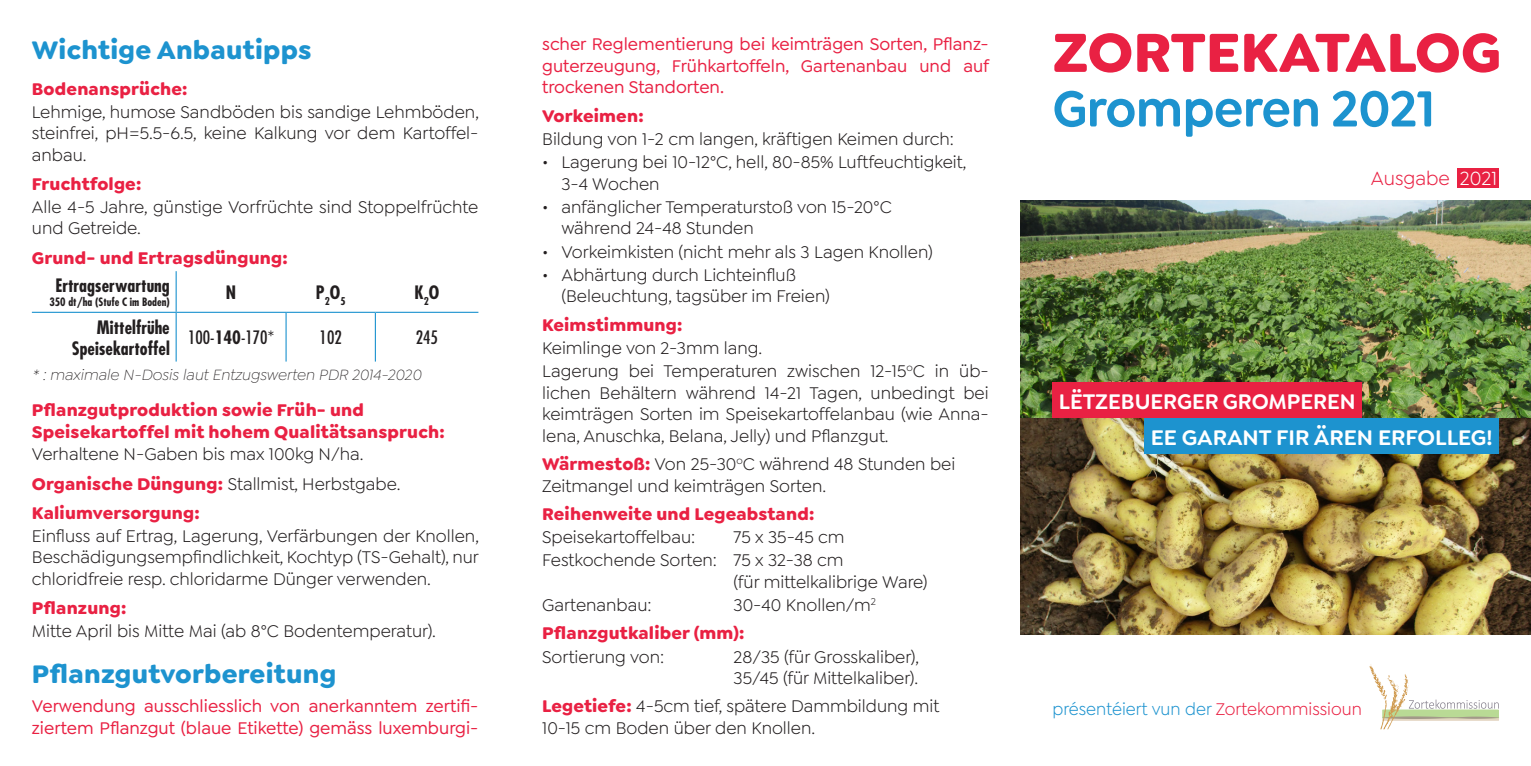
<style>
.page{position:relative;width:1531px;height:766px;background:#fff}
.page>*{position:absolute;margin:0;border:0;box-sizing:border-box;transform-origin:0 0}
.t1{font:700 58.5px "Goldplay";color:#e92143}
.t2{font:600 54px "Goldplay";letter-spacing:-.01em;color:#1d93cf;scale:.93 1}
.t3{font:700 27px "Goldplay";letter-spacing:.01em;color:#1d93cf}
.t4{font:600 22.5px "Goldplay";color:#fff}
.t5{font:20.25px "Goldplay";color:#e92143}
.t6{font:18px/21.6px "Goldplay";color:#231f20}
.t7{font:700 18px/21.6px "Goldplay";letter-spacing:.01em;color:#e92143}
.t8{font:500 18px/21.6px "Goldplay";color:#e92143}
.t9{font:700 condensed 18px/21.6px "Futura Std";color:#231f20;text-align:right}
.t10{font:18px "Goldplay";color:#1d93cf;scale:.96 1}
.t11{font:condensed 18px "Futura Std";color:#231f20}
.t12{font:italic 300 15.75px "Goldplay";color:#231f20}
.t13{font:700 condensed 11.25px "Futura Std";color:#231f20}
.s1{font-weight:700}
.s2{font-weight:700;color:#e92143}
.s3{color:#fff}
.s4{color:#e92143}
</style>
<div class="page">
<img style="left:1020px;top:201px;width:511px;height:433px">
<div style="left:1457px;top:169px;width:42px;height:19px;background:#e92143"></div>
<div style="left:1052px;top:382px;width:310px;height:35px;background:#e92143"></div>
<div style="left:1144px;top:417px;width:355px;height:36px;background:#1d93cf"></div>
<svg style="left:1369px;top:664px;width:130px;height:65px"></svg>
<hr style="left:32px;top:312px;width:144px;height:1px;background:#1d93cf">
<hr style="left:176px;top:312px;width:110px;height:1px;background:#1d93cf">
<hr style="left:286px;top:312px;width:89px;height:1px;background:#1d93cf">
<hr style="left:375px;top:312px;width:103px;height:1px;background:#1d93cf">
<hr style="left:176px;top:271px;width:1px;height:41px;background:#1d93cf">
<hr style="left:176px;top:313px;width:1px;height:48px;background:#1d93cf">
<hr style="left:285px;top:313px;width:2px;height:48px;background:#1d93cf">
<hr style="left:375px;top:313px;width:1px;height:48px;background:#1d93cf">
<p class="t3" style="left:32px;top:33px;width:281px">Wichtige Anbautipps</p>
<p class="t7" style="left:32px;top:78px;width:157px">Bodenansprüche:</p>
<p class="t6" style="left:32px;top:101px;width:448px">Lehmige, humose Sandböden bis sandige Lehmböden, steinfrei, pH=5.5-6.5, keine Kalkung vor dem Kartoffel&shy;anbau.</p>
<p class="t7" style="left:32px;top:173px;width:111px">Fruchtfolge:</p>
<p class="t6" style="left:32px;top:196px;width:448px">Alle 4-5 Jahre, günstige Vorfrüchte sind Stoppelfrüchte und Getreide.</p>
<p class="t7" style="left:32px;top:246px;width:257px">Grund- und Ertragsdüngung:</p>
<p class="t9" style="left:55px;top:275px;width:116px">Ertragserwartung</p>
<p class="t13" style="left:49px;top:295px;width:122px">350 dt/ha (Stufe C im Boden)</p>
<p class="t9" style="left:226px;top:282px;width:12px">N</p>
<p class="t9" style="left:316px;top:282px;width:31px">P<sub>2</sub>O<sub>5</sub></p>
<p class="t9" style="left:414px;top:282px;width:26px">K<sub>2</sub>O</p>
<p class="t9" style="left:72px;top:316px;width:99px">Mittelfrühe<br>Speisekartoffel</p>
<p class="t11" style="left:188px;top:327px;width:87px">100-<span class="s1">140</span>-170*</p>
<p class="t11" style="left:320px;top:327px;width:24px">102</p>
<p class="t11" style="left:416px;top:327px;width:24px">245</p>
<p class="t12" style="left:32px;top:367px;width:391px">* : maximale N-Dosis laut Entzugswerten PDR 2014-2020</p>
<p class="t7" style="left:32px;top:399px;width:414px">Pflanzgutproduktion sowie Früh- und<br>Speisekartoffel mit hohem Qualitätsanspruch:</p>
<p class="t6" style="left:32px;top:443px;width:333px">Verhaltene N-Gaben bis max 100kg N/ha.</p>
<p class="t6" style="left:32px;top:472px;width:370px"><span class="s2">Organische Düngung:</span> Stallmist, Herbstgabe.</p>
<p class="t7" style="left:32px;top:501px;width:169px">Kaliumversorgung:</p>
<p class="t6" style="left:32px;top:524px;width:448px;text-align:justify">Einfluss auf Ertrag, Lagerung, Verfärbungen der Knollen, Beschädigungsempfindlichkeit, Kochtyp (TS-Gehalt), nur chloridfreie resp. chloridarme Dünger verwenden.</p>
<p class="t7" style="left:32px;top:597px;width:96px">Pflanzung:</p>
<p class="t6" style="left:32px;top:620px;width:405px">Mitte April bis Mitte Mai (ab 8°C Bodentemperatur).</p>
<p class="t3" style="left:32px;top:656px;width:306px">Pflanzgutvorbereitung</p>
<p class="t8" style="left:32px;top:695px;width:448px">Verwendung ausschliesslich von anerkanntem zertifi&shy;ziertem Pflanzgut (blaue Etikette) gemäss luxemburgi-</p>
<p class="t8" style="left:542px;top:33px;width:448px;text-align:justify">scher Reglementierung bei keimträgen Sorten, Pflanz&shy;guterzeugung, Frühkartoffeln, Gartenanbau und auf trockenen Standorten.</p>
<p class="t7" style="left:542px;top:104px;width:103px">Vorkeimen:</p>
<p class="t6" style="left:542px;top:128px;width:413px">Bildung von 1-2 cm langen, kräftigen Keimen durch:</p>
<p class="t6" style="left:561px;top:151px;width:406px;text-indent:-19px">• Lagerung bei 10-12°C, hell, 80-85% Luftfeuchtigkeit,<br>3-4 Wochen</p>
<p class="t6" style="left:561px;top:196px;width:332px;text-indent:-19px">• anfänglicher Temperaturstoß von 15-20°C während 24-48 Stunden</p>
<p class="t6" style="left:542px;top:241px;width:392px">• Vorkeimkisten (nicht mehr als 3 Lagen Knollen)</p>
<p class="t6" style="left:561px;top:264px;width:270px;text-indent:-19px">• Abhärtung durch Lichteinfluß (Beleuchtung, tagsüber im Freien)</p>
<p class="t7" style="left:542px;top:313px;width:142px">Keimstimmung:</p>
<p class="t6" style="left:542px;top:337px;width:222px">Keimlinge von 2-3mm lang.</p>
<p class="t6" style="left:542px;top:360px;width:448px;text-align:justify">Lagerung bei Temperaturen zwischen 12-15<sup>o</sup>C in üb&shy;lichen Behältern während 14-21 Tagen, unbedingt bei keimträgen Sorten im Speisekartoffelanbau (wie Anna&shy;lena, Anuschka, Belana, Jelly) und Pflanzgut.</p>
<p class="t6" style="left:542px;top:453px;width:415px"><span class="s2">Wärmestoß:</span> Von 25-30<sup>o</sup>C während 48 Stunden bei<br>Zeitmangel und keimträgen Sorten.</p>
<p class="t7" style="left:542px;top:502px;width:274px">Reihenweite und Legeabstand:</p>
<p class="t6" style="left:542px;top:526px;width:155px">Speisekartoffelbau:</p>
<p class="t6" style="left:733px;top:526px;width:112px">75 x 35-45 cm</p>
<p class="t6" style="left:733px;top:549px;width:196px;text-indent:-191px">Festkochende Sorten: 75 x 32-38 cm<br>(für mittelkalibrige Ware)</p>
<p class="t6" style="left:542px;top:594px;width:111px">Gartenanbau:</p>
<p class="t6" style="left:733px;top:594px;width:144px">30-40 Knollen/m<sup>2</sup></p>
<p class="t7" style="left:542px;top:622px;width:204px">Pflanzgutkaliber (mm):</p>
<p class="t6" style="left:542px;top:645px;width:124px">Sortierung von:</p>
<p class="t6" style="left:733px;top:645px;width:187px">28/35 (für Grosskaliber),<br>35/45 (für Mittelkaliber).</p>
<p class="t6" style="left:542px;top:695px;width:399px"><span class="s2">Legetiefe:</span> 4-5cm tief, spätere Dammbildung mit<br>10-15 cm Boden über den Knollen.</p>
<p class="t1" style="left:1052px;top:14px;width:450px">ZORTEKATALOG</p>
<p class="t2" style="left:1052px;top:75px;width:413px">Gromperen 2021</p>
<p class="t5" style="left:1371px;top:167px;width:128px">Ausgabe <span class="s3">2021</span></p>
<p class="t4" style="left:1059px;top:387px;width:298px">LËTZEBUERGER GROMPEREN</p>
<p class="t4" style="left:1151px;top:423px;width:343px">EE GARANT FIR ÄREN ERFOLLEG!</p>
<p class="t10" style="left:1052px;top:699px;width:324px">présentéiert vun der <span class="s4">Zortekommissioun</span></p>
</div>
